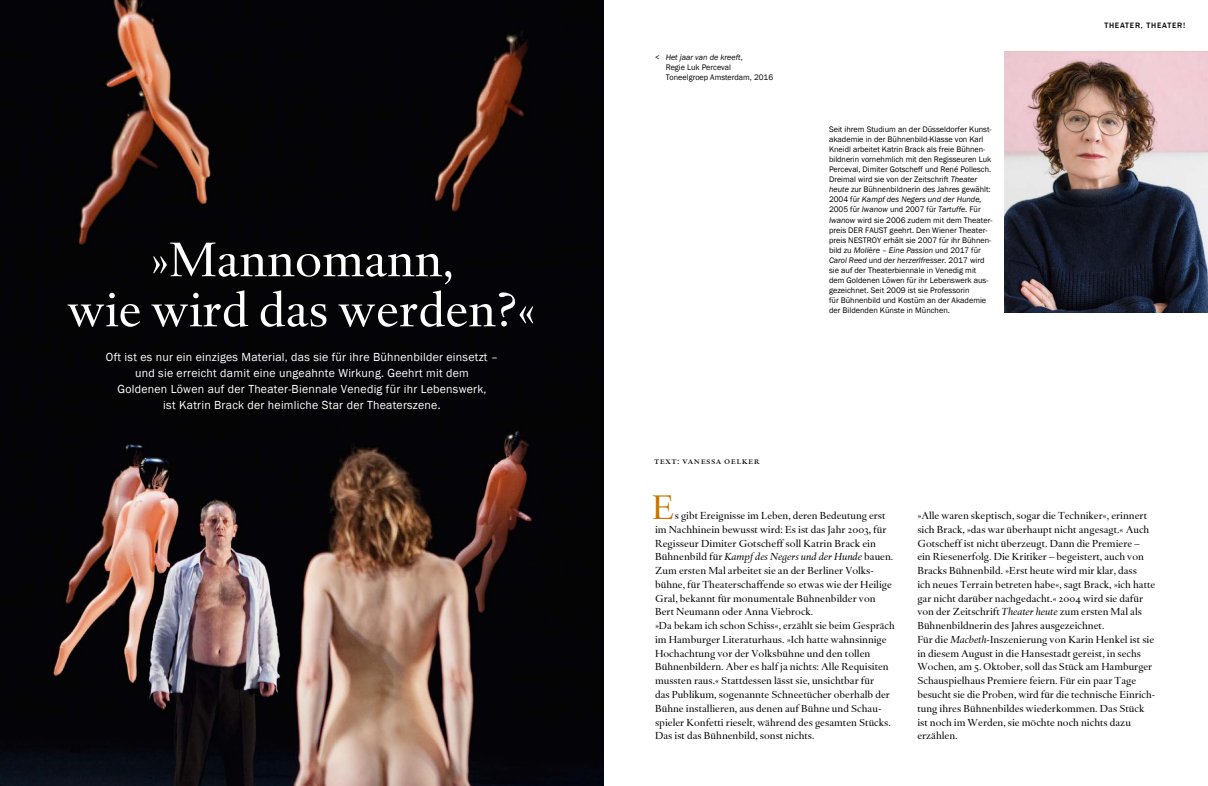
<style>
.page{position:relative;width:1208px;height:786px;background:#fff}
.page>*{position:absolute;margin:0;border:0;box-sizing:border-box;transform-origin:0 0}
.t1{font:50px/50px "Haarlemmer";color:#fff;text-align:center}
.t2{font:35px "Haarlemmer";color:#c87400}
.t3{font:12px/16px "Franklin Gothic";letter-spacing:.02em;color:#fff;text-align:center}
.t4{font:10.5px/13.8px "Haarlemmer";color:#000}
.t5{font:9.8px "Haarlemmer MT Regular SC";letter-spacing:.05em;color:#000}
.t6{font:8.2px/10px "Franklin Gothic";color:#000}
.t7{font:500 8px "Franklin Gothic";letter-spacing:.1em;color:#000}
.s1{font-style:italic}
.s2{font-family:"Haarlemmer MT Regular Os F"}
</style>
<div class="page">
<img style="left:0;top:0;width:604px;height:785px">
<img style="left:1004px;top:51px;width:204px;height:261px">
<h1 class="t1" style="left:68px;top:235px;width:470px">»Mannomann,<br>wie wird das werden?«</h1>
<p class="t3" style="left:106px;top:349px;width:393px">Oft ist es nur ein einziges Material, das sie für ihre Bühnenbilder einsetzt – und sie erreicht damit eine ungeahnte Wirkung. Geehrt mit dem<br>Goldenen Löwen auf der Theater-Biennale Venedig für ihr Lebenswerk,<br>ist Katrin Brack der heimliche Star der Theaterszene.</p>
<p class="t6" style="left:665px;top:52px;width:109px;text-indent:-11px">&lt; <span class="s1">Het jaar van de kreeft</span>,<br>Regie Luk Perceval<br>Toneelgroep Amsterdam, 2016</p>
<p class="t6" style="left:829px;top:125px;width:165px">Seit ihrem Studium an der Düsseldorfer Kunst&shy;akademie in der Bühnenbild-Klasse von Karl Kneidl arbeitet Katrin Brack als freie Bühnen&shy;bildnerin vornehmlich mit den Regisseuren Luk Perceval, Dimiter Gotscheff und René Pollesch.<br>Dreimal wird sie von der Zeitschrift <span class="s1">Theater heute</span> zur Bühnenbildnerin des Jahres gewählt:<br>2004 für <span class="s1">Kampf des Negers und der Hunde, </span>2005 für <span class="s1">Iwanow</span> und 2007 für <span class="s1">Tartuffe.</span> Für <span class="s1">Iwanow</span> wird sie 2006 zudem mit dem Theater&shy;preis DER FAUST geehrt. Den Wiener Theater&shy;preis NESTROY erhält sie 2007 für ihr Bühnen&shy;bild zu <span class="s1">Molière – Eine Passion</span> und 2017 für <span class="s1">Carol Reed</span> und <span class="s1">der herzerlfresser.</span> 2017 wird sie auf der Theaterbiennale in Venedig mit dem Goldenen Löwen für ihr Lebenswerk aus&shy;gezeichnet. Seit 2009 ist sie Professorin<br>für Bühnenbild und Kostüm an der Akademie der Bildenden Künste in München.</p>
<p class="t7" style="left:1104px;top:21px;width:82px">THEATER, THEATER!</p>
<p class="t5" style="left:654px;top:455px;width:107px">text: vanessa oelker</p>
<h2 class="t2" style="left:652px;top:487px;width:24px">E</h2>
<p class="t4" style="left:655px;top:508px;width:241px;text-indent:20px">s gibt Ereignisse im Leben, deren Bedeutung erst im Nachhinein bewusst wird: Es ist das Jahr <span class="s2">2003</span>, für Regisseur Dimiter Gotscheff soll Katrin Brack ein Bühnenbild für <span class="s1">Kampf des Negers und der Hunde</span> bauen.<br>Zum ersten Mal arbeitet sie an der Berliner Volks&shy;bühne, für Theaterschaffende so etwas wie der Heilige Gral, bekannt für monumentale Bühnenbilder von Bert Neumann oder Anna Viebrock.<br>»Da bekam ich schon Schiss«, erzählt sie beim Gespräch im Hamburger Literaturhaus. »Ich hatte wahnsinnige Hochachtung vor der Volksbühne und den tollen Bühnenbildern. Aber es half ja nichts: Alle Requisiten mussten raus.« Stattdessen lässt sie, unsichtbar für<br>das Publikum, sogenannte Schneetücher oberhalb der Bühne installieren, aus denen auf Bühne und Schau&shy;spieler Konfetti rieselt, während des gesamten Stücks.<br>Das ist das Bühnenbild, sonst nichts.</p>
<p class="t4" style="left:917px;top:508px;width:239px">»Alle waren skeptisch, sogar die Techniker«, erinnert sich Brack, »das war überhaupt nicht angesagt.« Auch Gotscheff ist nicht überzeugt. Dann die Premiere – ein Riesenerfolg. Die Kritiker – begeistert, auch von Bracks Bühnenbild. »Erst heute wird mir klar, dass<br>ich neues Terrain betreten habe«, sagt Brack, »ich hatte gar nicht darüber nachgedacht.« <span class="s2">2004</span> wird sie dafür von der Zeitschrift <span class="s1">Theater heute</span> zum ersten Mal als Bühnenbildnerin des Jahres ausgezeichnet.<br>Für die <span class="s1">Macbeth-</span>Inszenierung von Karin Henkel ist sie in diesem August in die Hansestadt gereist, in sechs Wochen, am <span class="s2">5</span>. Oktober, soll das Stück am Hamburger Schauspielhaus Premiere feiern. Für ein paar Tage besucht sie die Proben, wird für die technische Einrich&shy;tung ihres Bühnenbildes wiederkommen. Das Stück ist noch im Werden, sie möchte noch nichts dazu erzählen.</p>
</div>
